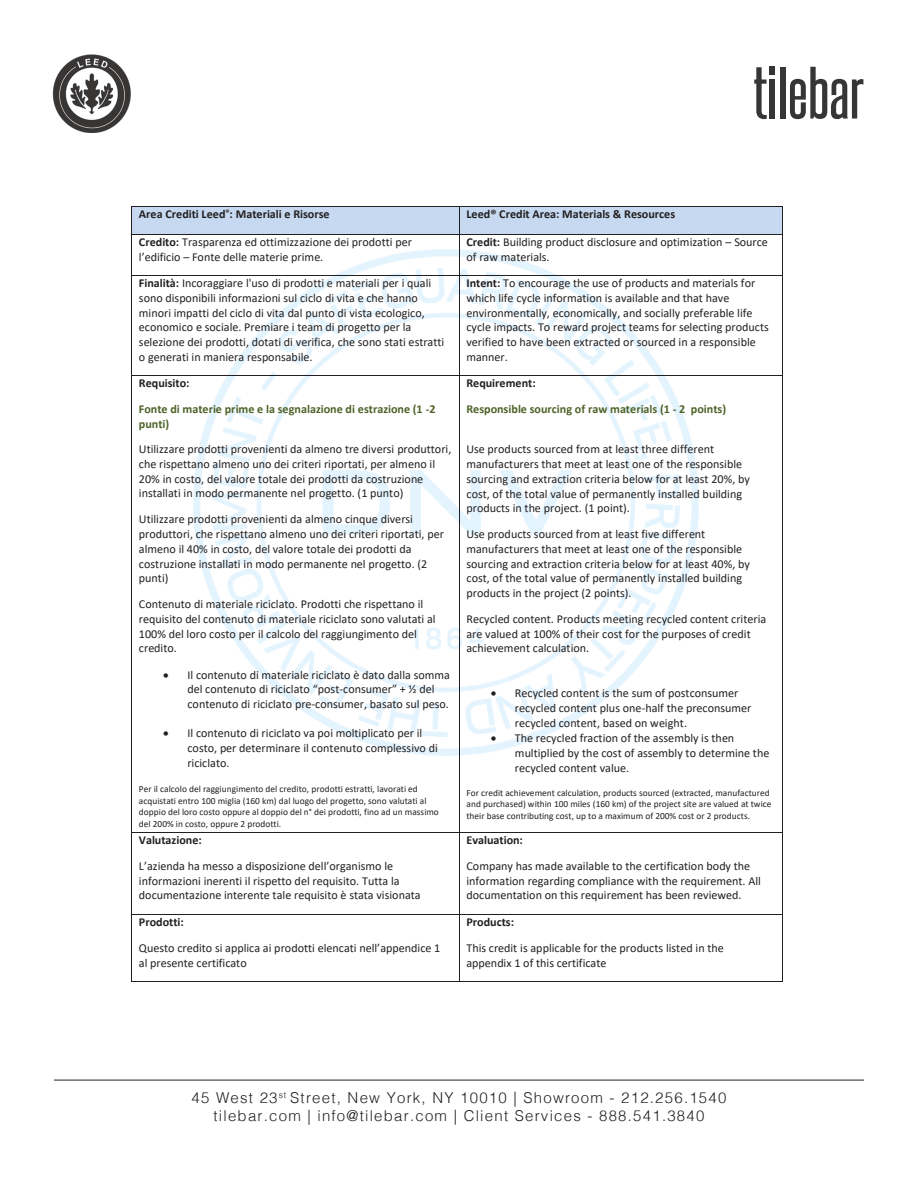
<style>
.page{position:relative;width:918px;height:1188px;background:#fff}
.page>*{position:absolute;margin:0;border:0;box-sizing:border-box;transform-origin:0 0}
.t1{font:300 15px/18px "Helvetica";letter-spacing:.08em;color:#231f20;text-align:center}
.t2{font:12.15px/14.7px "Calibri";color:#231f20}
.t3{font:700 12.15px/25.7px "Calibri";color:#4f6228}
.t4{font:700 12.15px "Calibri";color:#231f20}
.t5{font:9.3px/11.6px "Calibri";letter-spacing:.005em;color:#231f20}
.t6{font:8.1px "Arial";letter-spacing:.005em;color:#231f20}
.s1{font-weight:700}
.s2{color:#231f20}
.s3{font-weight:700;color:#4f6228}
</style>
<div class="page">
<img style="left:52px;top:54px;width:79px;height:79px">
<hr style="left:54px;top:1080px;width:810px;height:1px;background:#231f20">
<div style="left:770px;top:67px;width:5px;height:8px;background:#383535"></div>
<svg style="left:754px;top:67px;width:13px;height:52px"></svg>
<div style="left:770px;top:79px;width:5px;height:40px;background:#383535"></div>
<div style="left:780px;top:67px;width:6px;height:52px;background:#383535"></div>
<svg style="left:790px;top:67px;width:73px;height:52px"></svg>
<img style="left:193px;top:249px;width:506px;height:507px">
<div style="left:132px;top:207px;width:327px;height:27px;background:#c6d9f1"></div>
<div style="left:460px;top:207px;width:322px;height:27px;background:#c6d9f1"></div>
<hr style="left:132px;top:206px;width:327px;height:1px;background:#231f20">
<hr style="left:460px;top:206px;width:322px;height:1px;background:#231f20">
<svg style="left:131px;top:206px;width:1px;height:28px"></svg>
<hr style="left:132px;top:234px;width:327px;height:1px;background:#231f20">
<svg style="left:459px;top:206px;width:1px;height:28px"></svg>
<hr style="left:460px;top:234px;width:322px;height:1px;background:#231f20">
<svg style="left:782px;top:206px;width:1px;height:28px"></svg>
<hr style="left:131px;top:234px;width:1px;height:41px;background:#231f20">
<hr style="left:459px;top:234px;width:1px;height:41px;background:#231f20">
<hr style="left:782px;top:234px;width:1px;height:41px;background:#231f20">
<hr style="left:132px;top:275px;width:327px;height:1px;background:#231f20">
<hr style="left:460px;top:275px;width:322px;height:1px;background:#231f20">
<hr style="left:131px;top:275px;width:1px;height:100px;background:#231f20">
<hr style="left:459px;top:275px;width:1px;height:100px;background:#231f20">
<hr style="left:782px;top:275px;width:1px;height:100px;background:#231f20">
<hr style="left:132px;top:375px;width:327px;height:1px;background:#231f20">
<hr style="left:460px;top:375px;width:322px;height:1px;background:#231f20">
<hr style="left:131px;top:376px;width:1px;height:456px;background:#231f20">
<hr style="left:459px;top:376px;width:1px;height:456px;background:#231f20">
<hr style="left:782px;top:376px;width:1px;height:456px;background:#231f20">
<hr style="left:132px;top:832px;width:327px;height:1px;background:#231f20">
<hr style="left:460px;top:832px;width:322px;height:1px;background:#231f20">
<hr style="left:131px;top:833px;width:1px;height:81px;background:#231f20">
<hr style="left:459px;top:833px;width:1px;height:81px;background:#231f20">
<hr style="left:782px;top:833px;width:1px;height:81px;background:#231f20">
<hr style="left:132px;top:914px;width:327px;height:1px;background:#231f20">
<hr style="left:460px;top:914px;width:322px;height:1px;background:#231f20">
<hr style="left:131px;top:915px;width:1px;height:66px;background:#231f20">
<hr style="left:132px;top:981px;width:327px;height:1px;background:#231f20">
<hr style="left:459px;top:915px;width:1px;height:66px;background:#231f20">
<hr style="left:460px;top:981px;width:322px;height:1px;background:#231f20">
<hr style="left:782px;top:915px;width:1px;height:66px;background:#231f20">
<p class="t4" style="left:139px;top:206px;width:192px">Area Crediti Leed<sup>®</sup>: Materiali e Risorse</p>
<p class="t4" style="left:466px;top:206px;width:210px">Leed® Credit Area: Materials &amp; Resources</p>
<p class="t2" style="left:139px;top:234px;width:274px"><span class="s1">Credito:</span> Trasparenza ed ottimizzazione dei prodotti per l’edificio – Fonte delle materie prime.</p>
<p class="t2" style="left:466px;top:234px;width:303px"><span class="s1">Credit:</span> Building product disclosure and optimization – Source of raw materials.</p>
<p class="t2" style="left:139px;top:275px;width:307px"><span class="s1">Finalità:</span> Incoraggiare l'uso di prodotti e materiali per i quali sono disponibili informazioni sul ciclo di vita e che hanno minori impatti del ciclo di vita dal punto di vista ecologico, economico e sociale. Premiare i team di progetto per la selezione dei prodotti, dotati di verifica, che sono stati estratti o generati in maniera responsabile.</p>
<p class="t2" style="left:466px;top:275px;width:304px"><span class="s1">Intent:</span> To encourage the use of products and materials for which life cycle information is available and that have environmentally, economically, and socially preferable life cycle impacts. To reward project teams for selecting products verified to have been extracted or sourced in a responsible manner.</p>
<p class="t3" style="left:139px;top:370px;width:298px"><span class="s2">Requisito:<br></span>Fonte di materie prime e la segnalazione di estrazione (1 -2</p>
<p class="t2" style="left:139px;top:411px;width:314px;line-height:25.5px"><span class="s3">punti)<br></span>Utilizzare prodotti provenienti da almeno tre diversi produttori,</p>
<p class="t2" style="left:139px;top:456px;width:298px">che rispettano almeno uno dei criteri riportati, per almeno il<br>20% in costo, del valore totale dei prodotti da costruzione installati in modo permanente nel progetto. (1 punto)</p>
<p class="t2" style="left:139px;top:511px;width:306px">Utilizzare prodotti provenienti da almeno cinque diversi produttori, che rispettano almeno uno dei criteri riportati, per almeno il 40% in costo, del valore totale dei prodotti da costruzione installati in modo permanente nel progetto. (2 punti)</p>
<p class="t2" style="left:139px;top:596px;width:298px">Contenuto di materiale riciclato. Prodotti che rispettano il requisito del contenuto di materiale riciclato sono valutati al 100% del loro costo per il calcolo del raggiungimento del credito.</p>
<p class="t2" style="left:187px;top:667px;width:264px;text-indent:-24px">• Il contenuto di materiale riciclato è dato dalla somma del contenuto di riciclato “post-consumer” + ½ del contenuto di riciclato pre-consumer, basato sul peso.</p>
<p class="t2" style="left:187px;top:725px;width:252px;text-indent:-24px">• Il contenuto di riciclato va poi moltiplicato per il costo, per determinare il contenuto complessivo di riciclato.</p>
<p class="t5" style="left:139px;top:783px;width:301px">Per il calcolo del raggiungimento del credito, prodotti estratti, lavorati ed acquistati entro 100 miglia (160 km) dal luogo del progetto, sono valutati al doppio del loro costo oppure al doppio del n° dei prodotti, fino ad un massimo del 200% in costo, oppure 2 prodotti.</p>
<p class="t3" style="left:466px;top:370px;width:261px"><span class="s2">Requirement:<br></span>Responsible sourcing of raw materials (1 - 2 points)</p>
<p class="t2" style="left:467px;top:441px;width:285px">Use products sourced from at least three different manufacturers that meet at least one of the responsible sourcing and extraction criteria below for at least 20%, by cost, of the total value of permanently installed building products in the project. (1 point).</p>
<p class="t2" style="left:467px;top:526px;width:285px">Use products sourced from at least five different manufacturers that meet at least one of the responsible sourcing and extraction criteria below for at least 40%, by cost, of the total value of permanently installed building products in the project (2 points).</p>
<p class="t2" style="left:467px;top:611px;width:301px">Recycled content. Products meeting recycled content criteria are valued at 100% of their cost for the purposes of credit achievement calculation.</p>
<p class="t2" style="left:515px;top:686px;width:238px;text-indent:-24px">• Recycled content is the sum of postconsumer recycled content plus one-half the preconsumer recycled content, based on weight.</p>
<p class="t2" style="left:515px;top:731px;width:256px;text-indent:-24px">• The recycled fraction of the assembly is then multiplied by the cost of assembly to determine the recycled content value.</p>
<p class="t5" style="left:466px;top:786px;width:307px">For credit achievement calculation, products sourced (extracted, manufactured and purchased) within 100 miles (160 km) of the project site are valued at twice their base contributing cost, up to a maximum of 200% cost or 2 products.</p>
<p class="t2" style="left:139px;top:827px;width:256px;line-height:25.7px"><span class="s1">Valutazione:<br></span>L’azienda ha messo a disposizione dell’organismo le</p>
<p class="t2" style="left:139px;top:873px;width:283px">informazioni inerenti il rispetto del requisito. Tutta la documentazione interente tale requisito è stata visionata</p>
<p class="t2" style="left:139px;top:909px;width:303px;line-height:25.7px"><span class="s1">Prodotti:<br></span>Questo credito si applica ai prodotti elencati nell’appendice 1</p>
<p class="t2" style="left:139px;top:955px;width:109px">al presente certificato</p>
<p class="t2" style="left:466px;top:827px;width:285px;line-height:25.7px"><span class="s1">Evaluation:<br></span>Company has made available to the certification body the</p>
<p class="t2" style="left:466px;top:873px;width:296px">information regarding compliance with the requirement. All documentation on this requirement has been reviewed.</p>
<p class="t2" style="left:466px;top:909px;width:259px;line-height:25.7px"><span class="s1">Products:<br></span>This credit is applicable for the products listed in the</p>
<p class="t2" style="left:466px;top:955px;width:142px">appendix 1 of this certificate</p>
<p class="t6" style="left:693px;top:1089px;width:48px">Page 4 of 9</p>
<p class="t1" style="left:192px;top:1087px;width:536px">45 West 23<sup>st</sup> Street, New York, NY 10010 | Showroom - 212.256.1540 tilebar.com | info@tilebar.com | Client Services - 888.541.3840</p>
</div>
